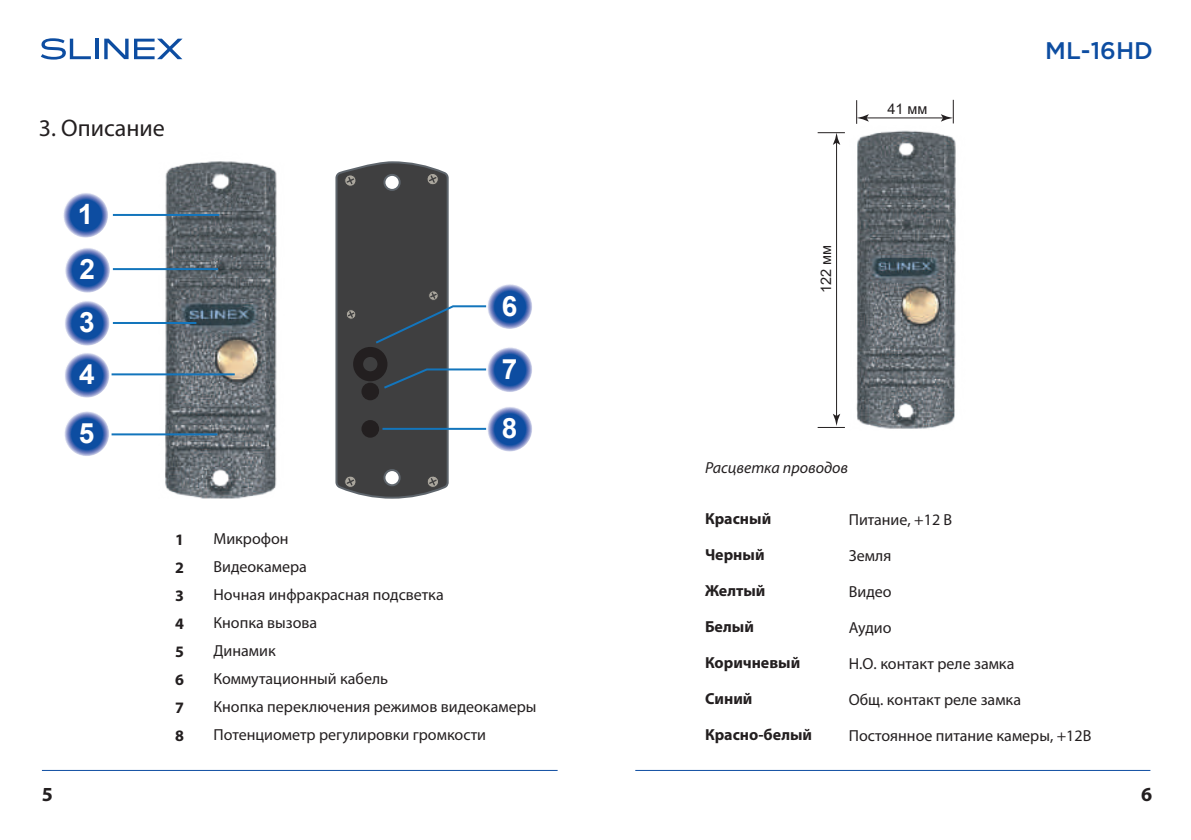
<style>
.page{position:relative;width:1191px;height:840px;background:#fff}
.page>*{position:absolute;margin:0;border:0;box-sizing:border-box;transform-origin:0 0}
.t1{font:700 28px "Arial";color:#fff}
.t2{font:24px "Myriad Pro";color:#231f20}
.t3{font:500 24px "Gotham Pro";color:#0d4da1}
.t4{font:700 20px "Myriad Pro";color:#231f20}
.t5{font:16px/28px "Myriad Pro";color:#231f20}
.t6{font:700 16px/28px "Myriad Pro";color:#231f20;text-align:justify}
.t7{font:italic 16px "Myriad Pro";color:#231f20}
.t8{font:14.6px "Arial";color:#231f20}
</style>
<div class="page">
<svg style="left:41px;top:38px;width:50px;height:22px"></svg>
<hr style="left:95px;top:39px;width:3px;height:20px;background:#0d4da1">
<svg style="left:104px;top:39px;width:78px;height:20px"></svg>
<hr style="left:42px;top:769px;width:515px;height:1px;background:#0d4da1">
<hr style="left:635px;top:769px;width:515px;height:1px;background:#0d4da1">
<img style="left:86px;top:161px;width:191px;height:338px">
<svg style="left:64px;top:410px;width:45px;height:46px"></svg>
<svg style="left:64px;top:352px;width:45px;height:45px"></svg>
<svg style="left:64px;top:300px;width:45px;height:45px"></svg>
<svg style="left:65px;top:247px;width:45px;height:45px"></svg>
<svg style="left:63px;top:192px;width:45px;height:45px"></svg>
<hr style="left:113px;top:214px;width:106px;height:2px;background:#1375bc">
<hr style="left:113px;top:268px;width:105px;height:2px;background:#1375bc">
<hr style="left:112px;top:373px;width:123px;height:2px;background:#1375bc">
<hr style="left:112px;top:433px;width:105px;height:2px;background:#1375bc">
<svg style="left:487px;top:406px;width:45px;height:45px"></svg>
<hr style="left:113px;top:322px;width:83px;height:2px;background:#1375bc">
<img style="left:817px;top:105px;width:139px;height:324px">
<hr style="left:836px;top:141px;width:1px;height:276px;background:#231f20">
<svg style="left:817px;top:132px;width:28px;height:13px"></svg>
<svg style="left:817px;top:413px;width:28px;height:14px"></svg>
<hr style="left:865px;top:117px;width:79px;height:1px;background:#231f20">
<svg style="left:856px;top:100px;width:12px;height:24px"></svg>
<svg style="left:941px;top:100px;width:12px;height:23px"></svg>
<svg style="left:487px;top:346px;width:45px;height:46px"></svg>
<svg style="left:487px;top:283px;width:45px;height:46px"></svg>
<svg style="left:335px;top:161px;width:153px;height:338px"></svg>
<h2 class="t2" style="left:39px;top:113px;width:127px">3. Описание</h2>
<h1 class="t1" style="left:78px;top:194px;width:17px">1</h1>
<h1 class="t1" style="left:80px;top:249px;width:17px">2</h1>
<h1 class="t1" style="left:79px;top:302px;width:17px">3</h1>
<h1 class="t1" style="left:79px;top:354px;width:17px">4</h1>
<h1 class="t1" style="left:79px;top:413px;width:17px">5</h1>
<h1 class="t1" style="left:502px;top:286px;width:17px">6</h1>
<h1 class="t1" style="left:502px;top:349px;width:17px">7</h1>
<h1 class="t1" style="left:502px;top:408px;width:17px">8</h1>
<p class="t6" style="left:175px;top:525px;width:10px">1<br>2<br>3<br>4<br>5<br>6<br>7<br>8</p>
<p class="t5" style="left:213px;top:524px;width:324px">Микрофон<br>Видеокамера<br>Ночная инфракрасная подсветка<br>Кнопка вызова<br>Динамик<br>Коммутационный кабель<br>Кнопка переключения режимов видеокамеры<br>Потенциометр регулировки громкости</p>
<p class="t8" style="left:816px;top:293px;width:50px;rotate:-90deg">122 мм</p>
<p class="t8" style="left:887px;top:99px;width:42px">41 мм</p>
<p class="t7" style="left:705px;top:458px;width:145px">Расцветка проводов</p>
<h2 class="t3" style="left:1045px;top:37px;width:109px">ML-16HD</h2>
<p class="t6" style="left:705px;top:503px;width:68px">Красный</p>
<p class="t6" style="left:705px;top:539px;width:61px">Черный</p>
<p class="t6" style="left:705px;top:575px;width:62px">Желтый</p>
<p class="t6" style="left:705px;top:611px;width:50px">Белый</p>
<p class="t6" style="left:705px;top:647px;width:97px">Коричневый</p>
<p class="t6" style="left:705px;top:683px;width:49px">Синий</p>
<p class="t6" style="left:705px;top:719px;width:109px">Красно-белый</p>
<p class="t5" style="left:848px;top:505px;width:105px">Питание, +12 В</p>
<p class="t5" style="left:848px;top:541px;width:44px">Земля</p>
<p class="t5" style="left:848px;top:577px;width:44px">Видео</p>
<p class="t5" style="left:848px;top:613px;width:44px">Аудио</p>
<p class="t5" style="left:848px;top:649px;width:167px">Н.О. контакт реле замка</p>
<p class="t5" style="left:848px;top:685px;width:174px">Общ. контакт реле замка</p>
<p class="t5" style="left:848px;top:721px;width:244px">Постоянное питание камеры, +12В</p>
<p class="t4" style="left:42px;top:780px;width:13px">5</p>
<p class="t4" style="left:1141px;top:780px;width:13px">6</p>
</div>
